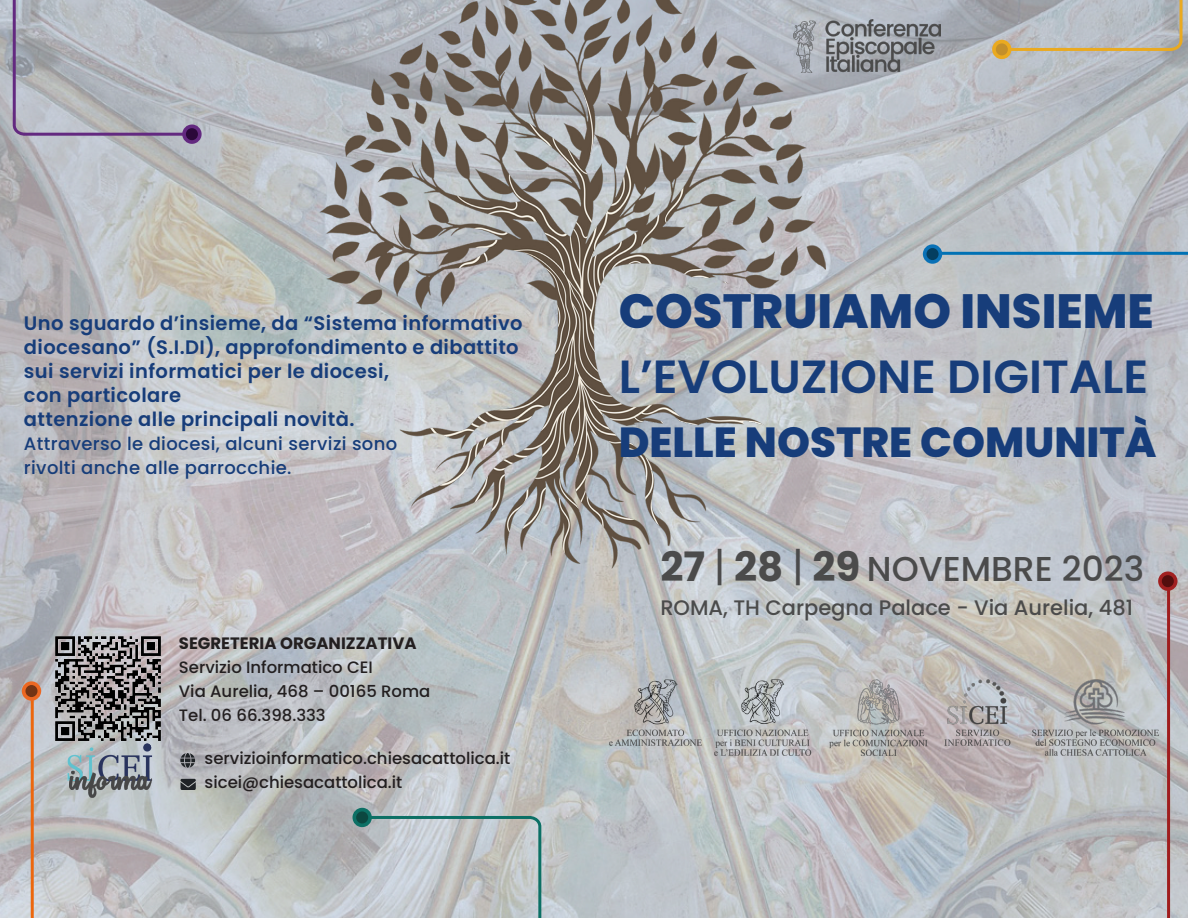
<style>
.page{position:relative;width:1188px;height:918px;background:#fff}
.page>*{position:absolute;margin:0;border:0;box-sizing:border-box;transform-origin:0 0}
.Titolo_brochure{font:800 48px "Poppins";color:#173d7a}
.Titolo_brochure-2{font:600 46.5px "Poppins";color:#173d7a}
.Titolo_brochure-3{font:800 42px "Poppins";color:#173d7a}
.Titolo_brochure-4{font:500 34.5px "Poppins";color:#4b4b4b}
.Titolo_brochure-5{font:500 21px "Poppins";color:#4b4b4b}
.Titolo_brochure-6{font:600 19.5px/24px "Poppins";letter-spacing:.02em;color:#173d7a}
.Titolo_brochure-7{font:500 18px "Poppins";letter-spacing:.02em;color:#173d7a}
.Titolo_brochure-8{font:500 16.5px/24px "Poppins";color:#231f20}
.s1{font-weight:700}
.s2{font-weight:700;font-size:40.5px}
.s3{font-weight:400;font-size:40.5px}
</style>
<div class="page">
<img style="left:0;top:0;width:1188px;height:918px">
<img style="left:320px;top:0;width:506px;height:569px">
<img style="left:794px;top:20px;width:147px;height:53px">
<img style="left:610px;top:680px;width:548px;height:76px">
<img style="left:55px;top:637px;width:105px;height:161px">
<svg style="left:180px;top:753px;width:15px;height:15px"></svg>
<svg style="left:181px;top:779px;width:15px;height:10px"></svg>
<hr style="left:1167px;top:586px;width:3px;height:332px;background:#9f1d1d">
<svg style="left:1158px;top:571px;width:19px;height:20px"></svg>
<div style="left:1162px;top:575px;width:12px;height:12px;background:#530e0d;border-radius:50%"></div>
<hr style="left:31px;top:696px;width:3px;height:222px;background:#ec670e">
<div style="left:22px;top:681px;width:19px;height:20px;background:#ec6823;border-radius:50%"></div>
<div style="left:25px;top:685px;width:13px;height:12px;background:#733415;border-radius:50%"></div>
<hr style="left:937px;top:252px;width:251px;height:3px;background:#0071b4">
<svg style="left:923px;top:244px;width:19px;height:20px"></svg>
<div style="left:927px;top:248px;width:12px;height:12px;background:#043e60;border-radius:50%"></div>
<svg style="left:182px;top:125px;width:20px;height:19px"></svg>
<div style="left:186px;top:128px;width:12px;height:12px;background:#2b083a;border-radius:50%"></div>
<svg style="left:10px;top:0;width:17px;height:137px;background:#a09ab1"></svg>
<hr style="left:24px;top:133px;width:161px;height:3px;background:#632980">
<svg style="left:992px;top:40px;width:20px;height:19px"></svg>
<div style="left:996px;top:43px;width:12px;height:12px;background:#c38f2b;border-radius:50%"></div>
<svg style="left:1168px;top:0;width:18px;height:52px"></svg>
<hr style="left:1010px;top:48px;width:161px;height:3px;background:#eaaa20">
<svg style="left:352px;top:808px;width:20px;height:19px"></svg>
<div style="left:356px;top:811px;width:12px;height:12px;background:#0c4740;border-radius:50%"></div>
<svg style="left:527px;top:814px;width:17px;height:104px;background:#a4bbbd"></svg>
<hr style="left:369px;top:816px;width:161px;height:3px;background:#0c7065">
<p class="Titolo_brochure-6" style="left:24px;top:312px;width:500px">Uno sguardo d’insieme, da “Sistema informativo</p>
<p class="Titolo_brochure-6" style="left:24px;top:336px;width:496px">diocesano” (S.I.DI), approfondimento e dibattito sui servizi informatici per le diocesi,</p>
<p class="Titolo_brochure-6" style="left:24px;top:384px;width:159px">con particolare</p>
<p class="Titolo_brochure-6" style="left:24px;top:408px;width:332px">attenzione alle principali novità.</p>
<p class="Titolo_brochure-7" style="left:24px;top:434px;width:375px">Attraverso le diocesi, alcuni servizi sono</p>
<p class="Titolo_brochure-7" style="left:24px;top:458px;width:269px">rivolti anche alle parrocchie.</p>
<p class="Titolo_brochure-8" style="left:179px;top:631px;width:253px"><span class="s1">SEGRETERIA ORGANIZZATIVA<br></span>Servizio Informatico CEI<br>Via Aurelia, 468 – 00165 Roma</p>
<p class="Titolo_brochure-8" style="left:179px;top:703px;width:148px">Tel. 06 66.398.333</p>
<p class="Titolo_brochure-8" style="left:205px;top:747px;width:307px">servizioinformatico.chiesacattolica.it</p>
<p class="Titolo_brochure-8" style="left:205px;top:771px;width:199px">sicei@chiesacattolica.it</p>
<p class="Titolo_brochure" style="left:619px;top:284px;width:537px">COSTRUIAMO INSIEME</p>
<p class="Titolo_brochure-2" style="left:619px;top:350px;width:531px">L’EVOLUZIONE DIGITALE</p>
<p class="Titolo_brochure-3" style="left:619px;top:418px;width:539px">DELLE NOSTRE COMUNITÀ</p>
<p class="Titolo_brochure-4" style="left:660px;top:549px;width:485px"><span class="s2">27</span> <span class="s3">|</span> <span class="s2">28</span> <span class="s3">|</span> <span class="s2">29</span> NOVEMBRE 2023</p>
<p class="Titolo_brochure-5" style="left:660px;top:595px;width:474px">ROMA, TH Carpegna Palace - Via Aurelia, 481</p>
</div>
